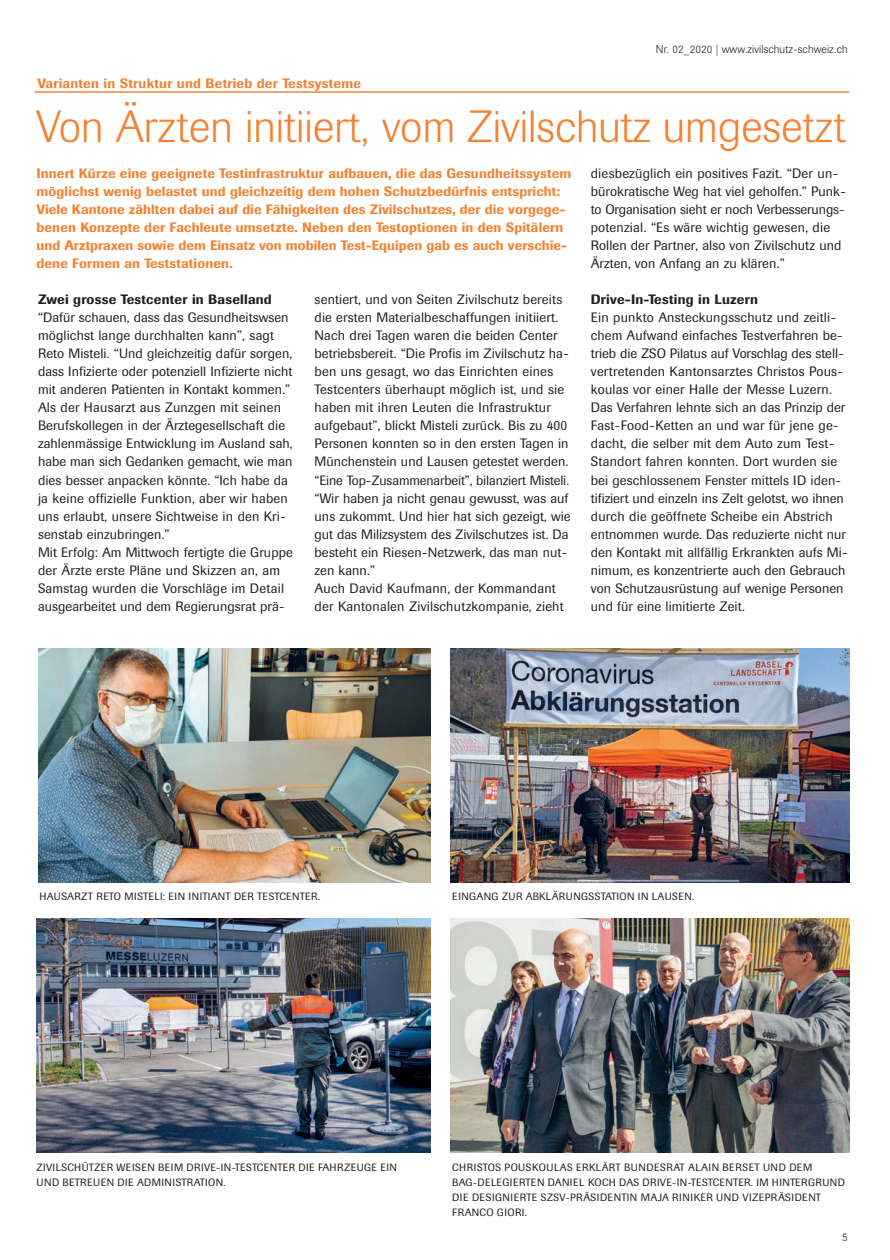
<style>
.page{position:relative;width:890px;height:1260px;background:#fff}
.page>*{position:absolute;margin:0;border:0;box-sizing:border-box;transform-origin:0 0}
.t1{font:300 44.7px "Berthold Imago BQ";color:#f48232}
.t2{font:13.5px/18px "Berthold Imago BQ";letter-spacing:.005em;color:#231f20}
.t3{font:500 13.5px/18px "Berthold Imago BQ";letter-spacing:.01em;color:#f48232}
.t4{font:500 13.5px "Berthold Imago BQ";letter-spacing:.02em;color:#231f20}
.t5{font:13.35px "Berthold Imago BQ";letter-spacing:-.01em;color:#231f20}
.t6{font:300 11.25px "Berthold Imago BQ";letter-spacing:.01em;color:#231f20}
.t7{font:10.5px/15px "Berthold Imago BQ";letter-spacing:.035em;color:#231f20}
</style>
<div class="page">
<img style="left:34px;top:91px;width:816px;height:1062px">
<p class="t6" style="left:655px;top:43px;width:193px">Nr. 02_2020 | www.zivilschutz-schweiz.ch</p>
<p class="t3" style="left:37px;top:75px;width:325px">Varianten in Struktur und Betrieb der Testsysteme</p>
<h1 class="t1" style="left:36px;top:102px;width:811px">Von Ärzten initiiert, vom Zivilschutz umgesetzt</h1>
<p class="t3" style="left:36px;top:165px;width:536px">Innert Kürze eine geeignete Testinfrastruktur aufbauen, die das Gesundheitssystem möglichst wenig belastet und gleichzeitig dem hohen Schutzbedürfnis entspricht:<br>Viele Kantone zählten dabei auf die Fähigkeiten des Zivilschutzes, der die vorgege&shy;benen Konzepte der Fachleute umsetzte. Neben den Testoptionen in den Spitälern und Arztpraxen sowie dem Einsatz von mobilen Test-Equipen gab es auch verschie&shy;dene Formen an Teststationen.</p>
<p class="t4" style="left:38px;top:292px;width:235px">Zwei grosse Testcenter in Baselland</p>
<p class="t2" style="left:38px;top:309px;width:256px">“Dafür schauen, dass das Gesundheitswsen möglichst lange durchhalten kann”, sagt Reto Misteli. “Und gleichzeitig dafür sorgen, dass Infizierte oder potenziell Infizierte nicht mit anderen Patienten in Kontakt kommen.” Als der Hausarzt aus Zunzgen mit seinen Berufskollegen in der Ärztegesellschaft die zahlenmässige Entwicklung im Ausland sah, habe man sich Gedanken gemacht, wie man dies besser anpacken könnte. “Ich habe da ja keine offizielle Funktion, aber wir haben uns erlaubt, unsere Sichtweise in den Kri&shy;senstab einzubringen.”<br>Mit Erfolg: Am Mittwoch fertigte die Gruppe der Ärzte erste Pläne und Skizzen an, am Samstag wurden die Vorschläge im Detail ausgearbeitet und dem Regierungsrat prä-</p>
<p class="t2" style="left:314px;top:291px;width:255px">sentiert, und von Seiten Zivilschutz bereits die ersten Materialbeschaffungen initiiert.<br>Nach drei Tagen waren die beiden Center betriebsbereit. “Die Profis im Zivilschutz ha&shy;ben uns gesagt, wo das Einrichten eines Testcenters überhaupt möglich ist, und sie haben mit ihren Leuten die Infrastruktur aufgebaut”, blickt Misteli zurück. Bis zu 400<br>Personen konnten so in den ersten Tagen in Münchenstein und Lausen getestet werden.</p>
<p class="t5" style="left:314px;top:472px;width:256px">“Eine Top-Zusammenarbeit”, bilanziert Misteli.</p>
<p class="t2" style="left:314px;top:489px;width:257px">“Wir haben ja nicht genau gewusst, was auf uns zukommt. Und hier hat sich gezeigt, wie gut das Milizsystem des Zivilschutzes ist. Da besteht ein Riesen-Netzwerk, das man nut&shy;zen kann.”<br>Auch David Kaufmann, der Kommandant der Kantonalen Zivilschutzkompanie, zieht</p>
<p class="t2" style="left:590px;top:165px;width:256px">diesbezüglich ein positives Fazit. “Der un&shy;bürokratische Weg hat viel geholfen.” Punk&shy;to Organisation sieht er noch Verbesserungs&shy;potenzial. “Es wäre wichtig gewesen, die Rollen der Partner, also von Zivilschutz und Ärzten, von Anfang an zu klären.”</p>
<p class="t4" style="left:590px;top:292px;width:168px">Drive-In-Testing in Luzern</p>
<p class="t2" style="left:590px;top:309px;width:258px">Ein punkto Ansteckungsschutz und zeitli&shy;chem Aufwand einfaches Testverfahren be&shy;trieb die ZSO Pilatus auf Vorschlag des stell&shy;vertretenden Kantonsarztes Christos Pous&shy;koulas vor einer Halle der Messe Luzern.<br>Das Verfahren lehnte sich an das Prinzip der Fast-Food-Ketten an und war für jene ge&shy;dacht, die selber mit dem Auto zum Test-Standort fahren konnten. Dort wurden sie bei geschlossenem Fenster mittels ID iden&shy;tifiziert und einzeln ins Zelt gelotst, wo ihnen durch die geöffnete Scheibe ein Abstrich entnommen wurde. Das reduzierte nicht nur den Kontakt mit allfällig Erkrankten aufs Mi&shy;nimum, es konzentrierte auch den Gebrauch von Schutzausrüstung auf wenige Personen und für eine limitierte Zeit.</p>
<p class="t7" style="left:39px;top:888px;width:282px">HAUSARZT RETO MISTELI: EIN INITIANT DER TESTCENTER.</p>
<p class="t7" style="left:452px;top:888px;width:243px">EINGANG ZUR ABKLÄRUNGSSTATION IN LAUSEN.</p>
<p class="t7" style="left:36px;top:1159px;width:362px">ZIVILSCHÜTZER WEISEN BEIM DRIVE-IN-TESTCENTER DIE FAHRZEUGE EIN<br>UND BETREUEN DIE ADMINISTRATION.</p>
<p class="t7" style="left:452px;top:1159px;width:394px">CHRISTOS POUSKOULAS ERKLÄRT BUNDESRAT ALAIN BERSET UND DEM BAG-DELEGIERTEN DANIEL KOCH DAS DRIVE-IN-TESTCENTER. IM HINTERGRUND DIE DESIGNIERTE SZSV-PRÄSIDENTIN MAJA RINIKER UND VIZEPRÄSIDENT FRANCO GIORI.</p>
<p class="t6" style="left:841px;top:1230px;width:7px">5</p>
</div>
